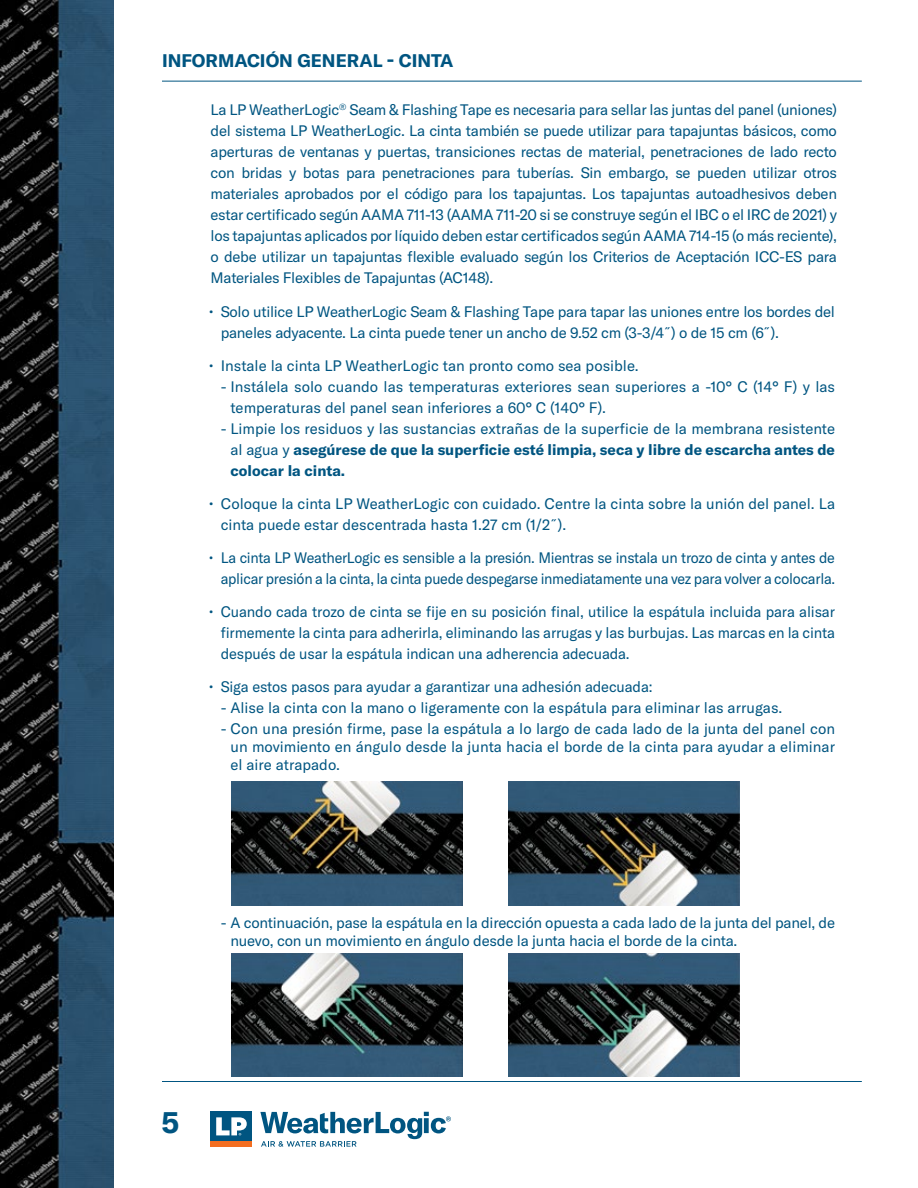
<style>
.page{position:relative;width:918px;height:1188px;background:#fff}
.page>*{position:absolute;margin:0;border:0;box-sizing:border-box;transform-origin:0 0}
.t1{font:700 30px "GT America";color:#005581}
.t2{font:700 18px "GT America";color:#005581}
.t3{font:15px/21px "GT America";letter-spacing:-.01em;color:#005581;text-align:justify}
.t4{font:15px/21px "GT America";letter-spacing:-.01em;color:#005581;text-align:right;scale:.96 1}
.s1{font-weight:700}
</style>
<div class="page">
<hr style="left:162px;top:1081px;width:700px;height:1px;background:#005581">
<hr style="left:162px;top:81px;width:700px;height:1px;background:#005581">
<img style="left:0;top:0;width:113px;height:1188px">
<div style="left:211px;top:1112px;width:41px;height:29px;background:#005581"></div>
<div style="left:211px;top:1141px;width:41px;height:6px;background:#f36e21"></div>
<svg style="left:216px;top:1117px;width:31px;height:18px"></svg>
<svg style="left:260px;top:1112px;width:191px;height:35px"></svg>
<img style="left:231px;top:953px;width:231px;height:124px">
<img style="left:508px;top:953px;width:232px;height:124px">
<img style="left:231px;top:782px;width:231px;height:123px">
<img style="left:508px;top:782px;width:232px;height:123px">
<p class="t2" style="left:162px;top:50px;width:293px">INFORMACIÓN GENERAL - CINTA</p>
<p class="t3" style="left:211px;top:99px;width:628px">La LP WeatherLogic<sup>®</sup> Seam &amp; Flashing Tape es necesaria para sellar las juntas del panel (uniones) del sistema LP WeatherLogic. La cinta también se puede utilizar para tapajuntas básicos, como aperturas de ventanas y puertas, transiciones rectas de material, penetraciones de lado recto con bridas y botas para penetraciones para tuberías. Sin embargo, se pueden utilizar otros materiales aprobados por el código para los tapajuntas. Los tapajuntas autoadhesivos deben estar certificado según AAMA 711-13 (AAMA 711-20 si se construye según el IBC o el IRC de 2021) y los tapajuntas aplicados por líquido deben estar certificados según AAMA 714-15 (o más reciente), o debe utilizar un tapajuntas flexible evaluado según los Criterios de Aceptación ICC-ES para Materiales Flexibles de Tapajuntas (AC148).</p>
<p class="t3" style="left:221px;top:302px;width:616px;text-indent:-12px">• Solo utilice LP WeatherLogic Seam &amp; Flashing Tape para tapar las uniones entre los bordes del paneles adyacente. La cinta puede tener un ancho de 9.52 cm (3-3/4˝) o de 15 cm (6˝).</p>
<p class="t3" style="left:209px;top:356px;width:432px">• Instale la cinta LP WeatherLogic tan pronto como sea posible.</p>
<p class="t3" style="left:230px;top:377px;width:606px;text-indent:-10px">- Instálela solo cuando las temperaturas exteriores sean superiores a -10° C (14° F) y las temperaturas del panel sean inferiores a 60° C (140° F).</p>
<p class="t3" style="left:230px;top:419px;width:606px;text-indent:-10px">- Limpie los residuos y las sustancias extrañas de la superficie de la membrana resistente al agua y <span class="s1">asegúrese de que la superficie esté limpia, seca y libre de escarcha antes de colocar la cinta.</span></p>
<p class="t3" style="left:221px;top:494px;width:616px;text-indent:-12px">• Coloque la cinta LP WeatherLogic con cuidado. Centre la cinta sobre la unión del panel. La cinta puede estar descentrada hasta 1.27 cm (1/2˝).</p>
<p class="t4" style="left:209px;top:548px;width:654px">• La cinta LP WeatherLogic es sensible a la presión. Mientras se instala un trozo de cinta y antes de aplicar presión a la cinta, la cinta puede despegarse inmediatamente una vez para volver a colocarla.</p>
<p class="t3" style="left:221px;top:602px;width:616px;text-indent:-12px">• Cuando cada trozo de cinta se fije en su posición final, utilice la espátula incluida para alisar firmemente la cinta para adherirla, eliminando las arrugas y las burbujas. Las marcas en la cinta después de usar la espátula indican una adherencia adecuada.</p>
<p class="t3" style="left:209px;top:677px;width:445px">• Siga estos pasos para ayudar a garantizar una adhesión adecuada:</p>
<p class="t3" style="left:221px;top:698px;width:563px">- Alise la cinta con la mano o ligeramente con la espátula para eliminar las arrugas.</p>
<p class="t3" style="left:230px;top:720px;width:606px;line-height:18px;text-indent:-10px">- Con una presión firme, pase la espátula a lo largo de cada lado de la junta del panel con un movimiento en ángulo desde la junta hacia el borde de la cinta para ayudar a eliminar el aire atrapado.</p>
<p class="t3" style="left:230px;top:914px;width:606px;line-height:18px;text-indent:-10px">- A continuación, pase la espátula en la dirección opuesta a cada lado de la junta del panel, de nuevo, con un movimiento en ángulo desde la junta hacia el borde de la cinta.</p>
<h1 class="t1" style="left:161px;top:1104px;width:19px">5</h1>
</div>
